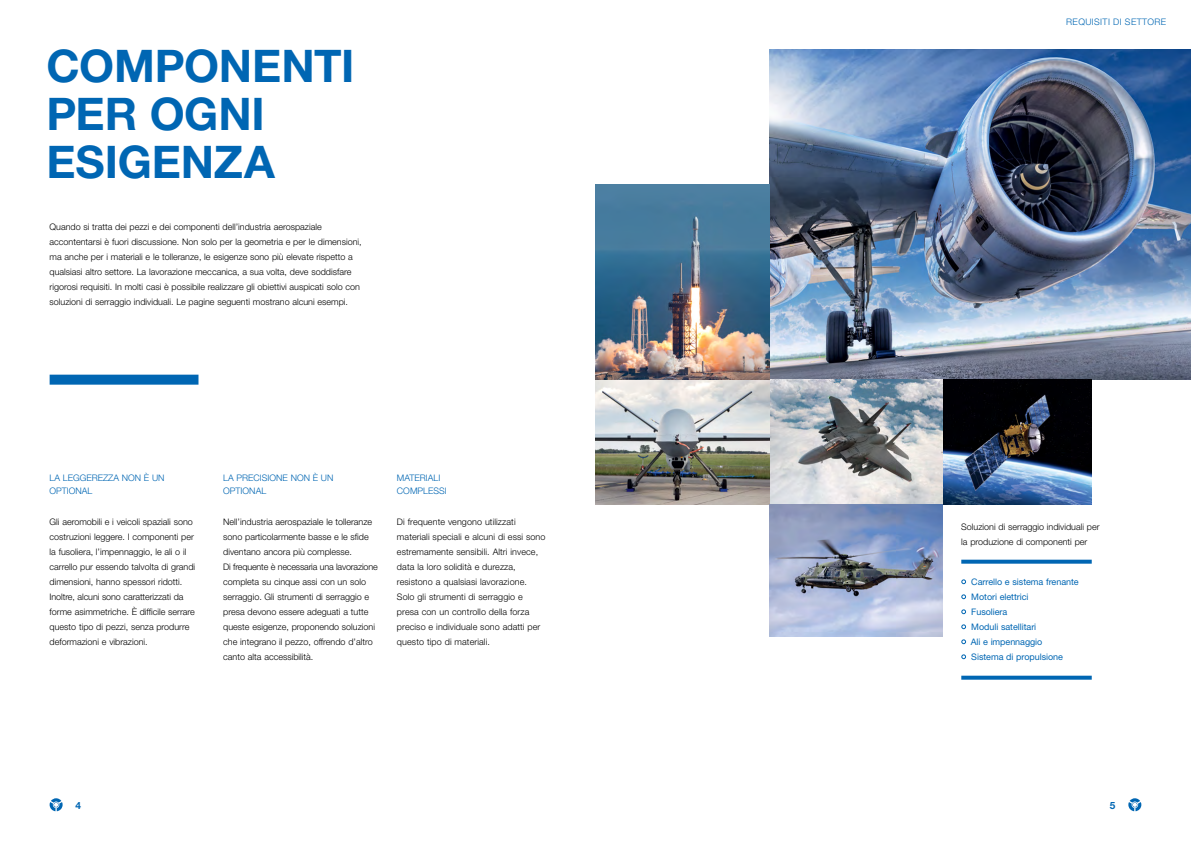
<style>
.page{position:relative;width:1191px;height:842px;background:#fff}
.page>*{position:absolute;margin:0;border:0;box-sizing:border-box;transform-origin:0 0}
.t1{font:700 45px/48px "Helvetica Neue LT Pro";letter-spacing:-.005em;color:#0066b3}
.t2{font:700 10px "Helvetica Neue LT Pro";color:#0066b3}
.t3{font:300 9px/15px "Helvetica Neue LT Pro";color:#000}
.t4{font:9px "Helvetica Neue LT Pro";letter-spacing:-.005em;color:#0066b3}
.t5{font:300 9px/12.6px "Helvetica Neue LT Pro";color:#0066b3}
.t6{font:300 9px "Helvetica Neue LT Pro";letter-spacing:.04em;color:#0066b3}
.s1{color:#fff}
</style>
<div class="page">
<svg style="left:1128px;top:798px;width:13px;height:13px"></svg>
<svg style="left:50px;top:798px;width:13px;height:13px"></svg>
<div style="left:50px;top:375px;width:148px;height:10px;background:#0066b3"></div>
<svg style="left:961px;top:579px;width:5px;height:5px"></svg>
<svg style="left:961px;top:594px;width:5px;height:5px"></svg>
<svg style="left:961px;top:609px;width:5px;height:5px"></svg>
<svg style="left:961px;top:624px;width:5px;height:5px"></svg>
<svg style="left:961px;top:639px;width:5px;height:5px"></svg>
<svg style="left:961px;top:654px;width:5px;height:5px"></svg>
<img style="left:769px;top:50px;width:422px;height:330px">
<img style="left:943px;top:380px;width:148px;height:125px">
<svg style="left:769px;top:380px;width:174px;height:125px;background:#abb1b5"></svg>
<img style="left:595px;top:380px;width:174px;height:125px">
<img style="left:595px;top:185px;width:174px;height:195px">
<img style="left:769px;top:505px;width:174px;height:132px">
<svg style="left:961px;top:560px;width:130px;height:4px"></svg>
<svg style="left:961px;top:676px;width:130px;height:4px"></svg>
<h1 class="t1" style="left:46px;top:41px;width:309px">COMPONENTI<br>PER OGNI<br>ESIGENZA</h1>
<p class="t3" style="left:50px;top:219px;width:313px">Quando si tratta dei pezzi e dei componenti dell’industria aerospaziale accontentarsi è fuori discussione. Non solo per la geometria e per le dimensioni, ma anche per i materiali e le tolleranze, le esigenze sono più elevate rispetto a qualsiasi altro settore. La lavorazione meccanica, a sua volta, deve soddisfare rigorosi requisiti. In molti casi è possibile realizzare gli obiettivi auspicati solo con soluzioni di serraggio individuali. Le pagine seguenti mostrano alcuni esempi.</p>
<p class="t6" style="left:1066px;top:16px;width:101px">REQUISITI DI SETTORE</p>
<p class="t5" style="left:50px;top:471px;width:116px">LA LEGGEREZZA NON È UN<br>OPTIONAL</p>
<p class="t3" style="left:50px;top:514px;width:147px">Gli aeromobili e i veicoli spaziali sono costruzioni leggere. I componenti per la fusoliera, l’impennaggio, le ali o il carrello pur essendo talvolta di grandi dimensioni, hanno spessori ridotti.<br>Inoltre, alcuni sono caratterizzati da forme asimmetriche. È difficile serrare questo tipo di pezzi, senza produrre deformazioni e vibrazioni.</p>
<p class="t5" style="left:223px;top:471px;width:112px">LA PRECISIONE NON È UN<br>OPTIONAL</p>
<p class="t3" style="left:223px;top:514px;width:156px">Nell’industria aerospaziale le tolleranze sono particolarmente basse e le sfide diventano ancora più complesse.<br>Di frequente è necessaria una lavorazione completa su cinque assi con un solo serraggio. Gli strumenti di serraggio e presa devono essere adeguati a tutte queste esigenze, proponendo soluzioni che integrano il pezzo, offrendo d’altro canto alta accessibilità.</p>
<p class="t5" style="left:397px;top:471px;width:51px;line-height:13px">MATERIALI<br>COMPLESSI</p>
<p class="t3" style="left:397px;top:514px;width:150px">Di frequente vengono utilizzati materiali speciali e alcuni di essi sono estremamente sensibili. Altri invece, data la loro solidità e durezza, resistono a qualsiasi lavorazione.<br>Solo gli strumenti di serraggio e presa con un controllo della forza preciso e individuale sono adatti per questo tipo di materiali.</p>
<p class="t3" style="left:961px;top:519px;width:140px">Soluzioni di serraggio individuali per la produzione di componenti per</p>
<p class="t4" style="left:966px;top:576px;width:114px"><span class="s1">5</span>Carrello e sistema frenante</p>
<p class="t4" style="left:966px;top:591px;width:64px"><span class="s1">5</span>Motori elettrici</p>
<p class="t4" style="left:966px;top:606px;width:43px"><span class="s1">5</span>Fusoliera</p>
<p class="t4" style="left:966px;top:621px;width:72px"><span class="s1">5</span>Moduli satellitari</p>
<p class="t4" style="left:970px;top:636px;width:73px">Ali e impennaggio</p>
<p class="t4" style="left:966px;top:651px;width:98px"><span class="s1">5</span>Sistema di propulsione</p>
<p class="t2" style="left:75px;top:799px;width:7px">4</p>
<p class="t2" style="left:1110px;top:799px;width:7px">5</p>
</div>
